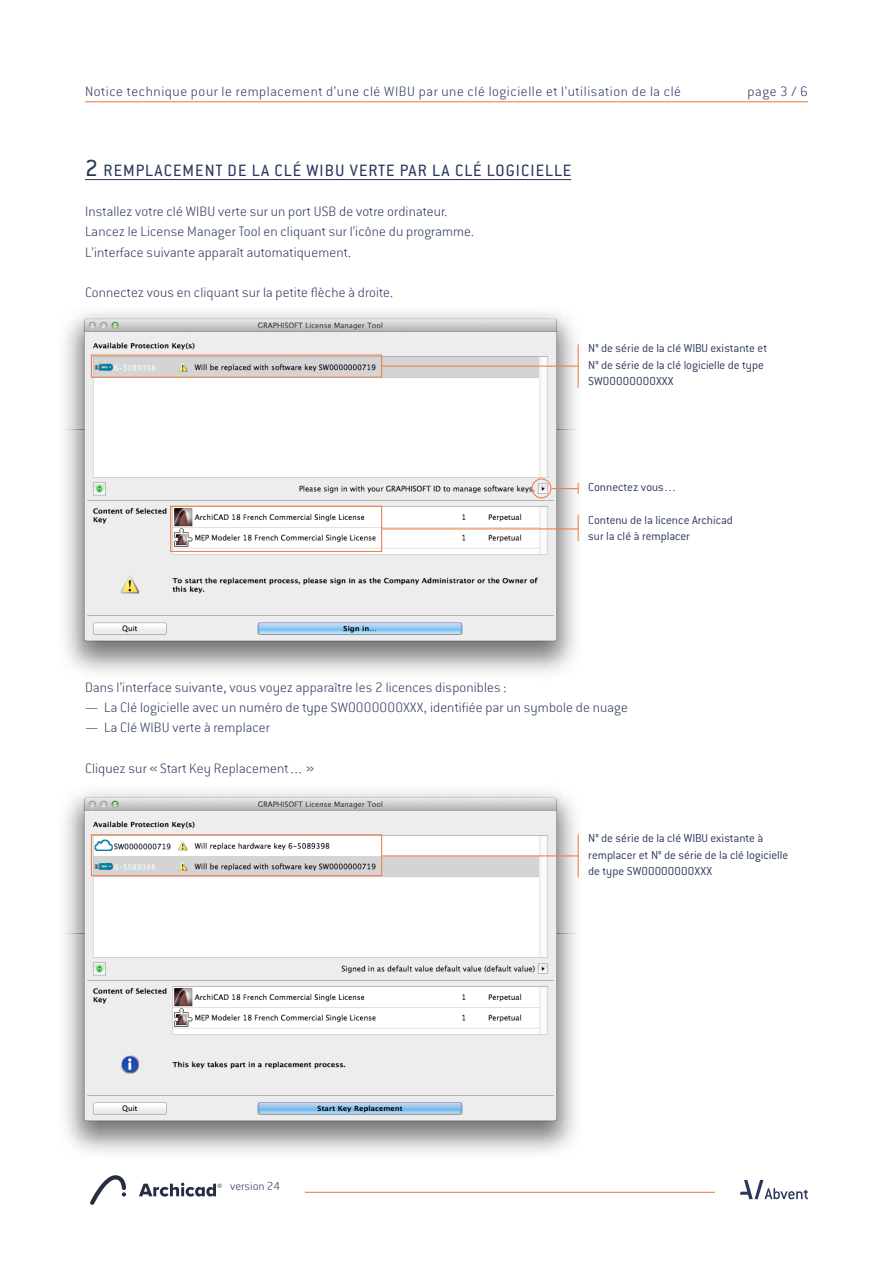
<style>
.page{position:relative;width:893px;height:1263px;background:#fff}
.page>*{position:absolute;margin:0;border:0;box-sizing:border-box;transform-origin:0 0}
.t1{font:18px "Conduit ITC Pro";letter-spacing:.06em;color:#2b385c}
.t2{font:200 15px/20.2px "Conduit ITC Pro";letter-spacing:.01em;color:#2b385c}
.t3{font:200 15px "Conduit ITC Pro";letter-spacing:.04em;color:#2b385c}
.t4{font:300 12.75px/16.5px "Conduit ITC Std";letter-spacing:-.005em;color:#2b385c}
.t5{font:200 12.75px "Conduit ITC Pro";color:#2b385c}
.s1{font-size:25.5px}
</style>
<div class="page">
<hr style="left:305px;top:1192px;width:410px;height:1px;background:#e98451">
<svg style="left:139px;top:1183px;width:83px;height:13px"></svg>
<svg style="left:90px;top:1175px;width:36px;height:30px"></svg>
<svg style="left:740px;top:1180px;width:68px;height:19px"></svg>
<hr style="left:85px;top:179px;width:486px;height:1px;background:#2b385c">
<hr style="left:85px;top:101px;width:723px;height:1px;background:#e98451">
<img style="left:61px;top:312px;width:518px;height:361px">
<img style="left:61px;top:791px;width:518px;height:362px">
<div style="left:91px;top:354px;width:291px;height:24px;border:1px solid #e98451"></div>
<div style="left:91px;top:834px;width:291px;height:42px;border:1px solid #e98451"></div>
<div style="left:170px;top:506px;width:212px;height:46px;border:1px solid #e98451"></div>
<hr style="left:382px;top:366px;width:197px;height:1px;background:#e98451">
<hr style="left:382px;top:855px;width:197px;height:1px;background:#e98451">
<hr style="left:382px;top:528px;width:197px;height:1px;background:#e98451">
<hr style="left:578px;top:344px;width:1px;height:44px;background:#e98451">
<hr style="left:578px;top:834px;width:1px;height:43px;background:#e98451">
<svg style="left:578px;top:515px;width:1px;height:26px"></svg>
<svg style="left:551px;top:483px;width:28px;height:10px"></svg>
<div style="left:531px;top:478px;width:20px;height:20px;border:1px solid #e98451;border-radius:50%"></div>
<p class="t3" style="left:85px;top:83px;width:598px">Notice technique pour le remplacement d’une clé WIBU par une clé logicielle et l’utilisation de la clé</p>
<p class="t2" style="left:747px;top:81px;width:62px">page 3 / 6</p>
<p class="t1" style="left:85px;top:160px;width:488px"><span class="s1">2</span> REMPLACEMENT DE LA CLÉ WIBU VERTE PAR LA CLÉ LOGICIELLE</p>
<p class="t2" style="left:85px;top:201px;width:390px">Installez votre clé WIBU verte sur un port USB de votre ordinateur.<br>Lancez le License Manager Tool en cliquant sur l’icône du programme.<br>L’interface suivante apparaît automatiquement.</p>
<p class="t2" style="left:85px;top:282px;width:310px">Connectez vous en cliquant sur la petite flèche à droite.</p>
<p class="t4" style="left:588px;top:340px;width:181px">N° de série de la clé WIBU existante et<br>N° de série de la clé logicielle de type<br>SW00000000XXX</p>
<p class="t4" style="left:588px;top:479px;width:90px">Connectez vous…</p>
<p class="t4" style="left:588px;top:511px;width:146px">Contenu de la licence Archicad sur la clé à remplacer</p>
<p class="t2" style="left:85px;top:677px;width:423px">Dans l’interface suivante, vous voyez apparaître les 2 licences disponibles :</p>
<p class="t2" style="left:85px;top:698px;width:544px">— La Clé logicielle avec un numéro de type SW0000000XXX, identifiée par un symbole de nuage</p>
<p class="t2" style="left:85px;top:718px;width:186px">— La Clé WIBU verte à remplacer</p>
<p class="t2" style="left:85px;top:758px;width:231px">Cliquez sur « Start Key Replacement…»</p>
<p class="t5" style="left:230px;top:1179px;width:51px">version 24</p>
<p class="t4" style="left:588px;top:830px;width:202px">N° de série de la clé WIBU existante à remplacer et N° de série de la clé logicielle de type SW00000000XXX</p>
</div>
